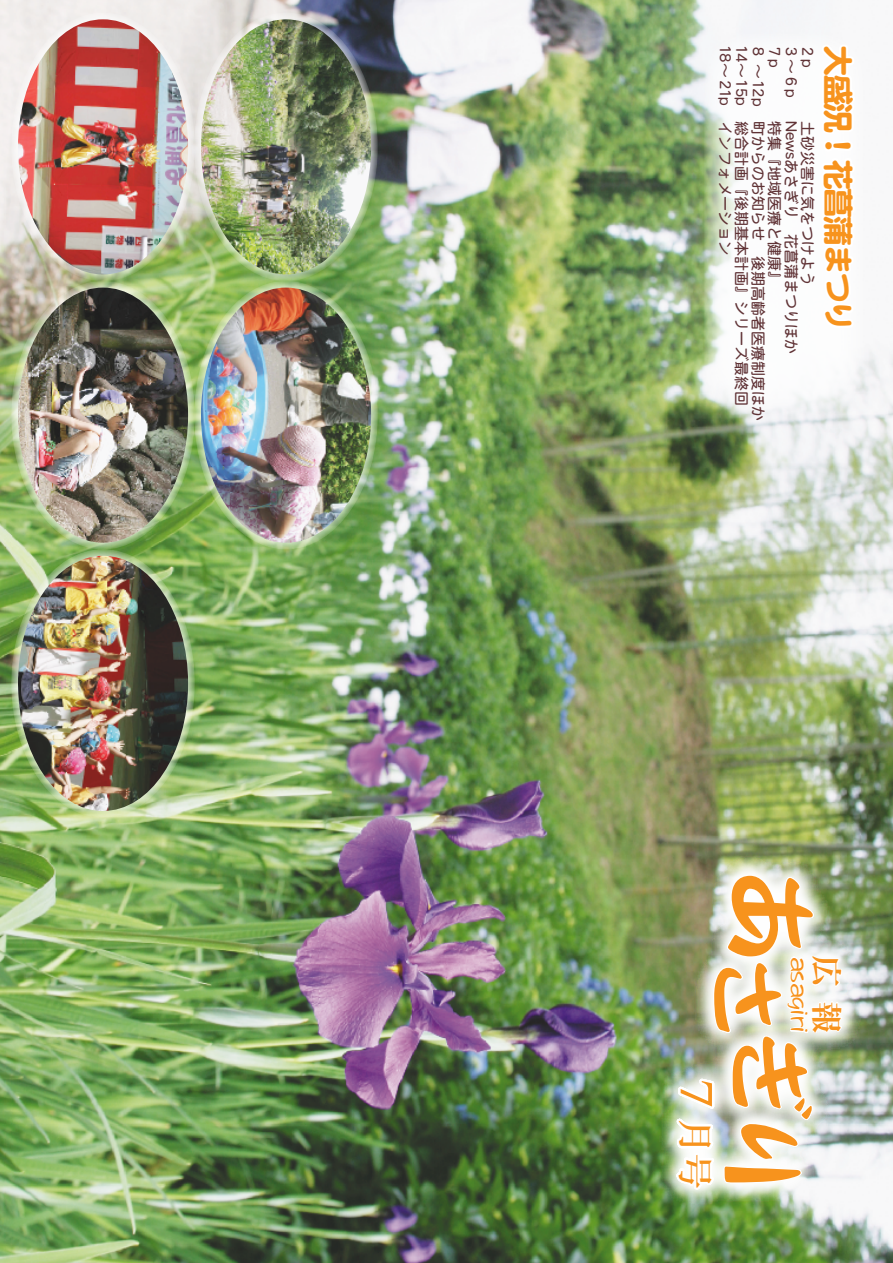
<style>
.page{position:relative;width:893px;height:1263px;background:#fff}
.page>*{position:absolute;margin:0;border:0;box-sizing:border-box;transform-origin:0 0}
.t1{font:90px "DFP Fuun CID W12";color:#f7931d}
.t2{font:43.2px "DFP Lei Ga So CID W5";color:#f7931d;scale:1.2 1}
.t3{font:32.4px "DFPHS Mincho CID W7";color:#f7931d}
.t4{font:600 31.5px "DFP Maru Gothic CID";letter-spacing:-.1em;color:#f7931d}
.t5{font:25.2px "DFP Ru Lei ACID W5";color:#f7931d}
.t6{font:15px/16.5px "DFPHS Maru Gothic CID W4";color:#603336}
.s1{font-size:99px}
.s2{font-family:"DFPHS Mincho CID W5";font-size:37.35px}
.s3{font-family:"DFPHS Mincho CID W5";font-size:36.3px}
</style>
<div class="page">
<img style="left:0;top:0;width:893px;height:1263px">
<div style="left:704px;top:33px;width:161px;height:383px;background:#fff;border-radius:43px"></div>
<img style="left:648px;top:840px;width:222px;height:378px">
<svg style="left:11px;top:13px;width:184px;height:268px;fill:#f1efed"></svg>
<img style="left:194px;top:13px;width:184px;height:268px;border-radius:50%">
<img style="left:11px;top:281px;width:184px;height:268px;border-radius:50%">
<svg style="left:11px;top:549px;width:184px;height:269px;background:#aec793"></svg>
<svg style="left:194px;top:281px;width:184px;height:268px;background:#adc895"></svg>
<img style="left:18px;top:19px;width:170px;height:255px;border-radius:50%">
<img style="left:201px;top:19px;width:170px;height:255px;border-radius:50%">
<img style="left:18px;top:288px;width:170px;height:255px;border-radius:50%">
<img style="left:18px;top:556px;width:170px;height:255px;border-radius:50%">
<img style="left:201px;top:288px;width:170px;height:255px;border-radius:50%">
<p class="t6" style="left:783px;top:44px;width:378px;text-indent:77px;rotate:90deg">特集『地域医療と健康』<br>８～12p 町からのお知らせ 後期高齢者医療制度ほか<br>14～15p 総合計画『後期基本計画』シリーズ最終回<br>18～21p インフォメーション</p>
<p class="t6" style="left:800px;top:44px;width:55px;rotate:90deg">３～６p</p>
<p class="t6" style="left:800px;top:121px;width:235px;rotate:90deg">Newsあさぎり 花菖蒲まつりほか</p>
<p class="t6" style="left:816px;top:44px;width:25px;rotate:90deg">２p</p>
<p class="t6" style="left:783px;top:44px;width:25px;rotate:90deg">７p</p>
<p class="t6" style="left:816px;top:121px;width:166px;rotate:90deg">土砂災害に気をつけよう</p>
<p class="t4" style="left:855px;top:45px;width:288px;rotate:90deg">大盛況！花菖蒲まつり</p>
<p class="t1" style="left:813px;top:866px;width:336px;rotate:90deg"><span class="s1">あ</span><sub>さ</sub>ぎり</p>
<p class="t3" style="left:844px;top:955px;width:79px;rotate:90deg">広報</p>
<p class="t5" style="left:813px;top:956px;width:78px;rotate:90deg">asagiri</p>
<p class="t2" style="left:719px;top:1068px;width:102px;rotate:90deg">７<span class="s2">月</span><span class="s3">号</span></p>
</div>
